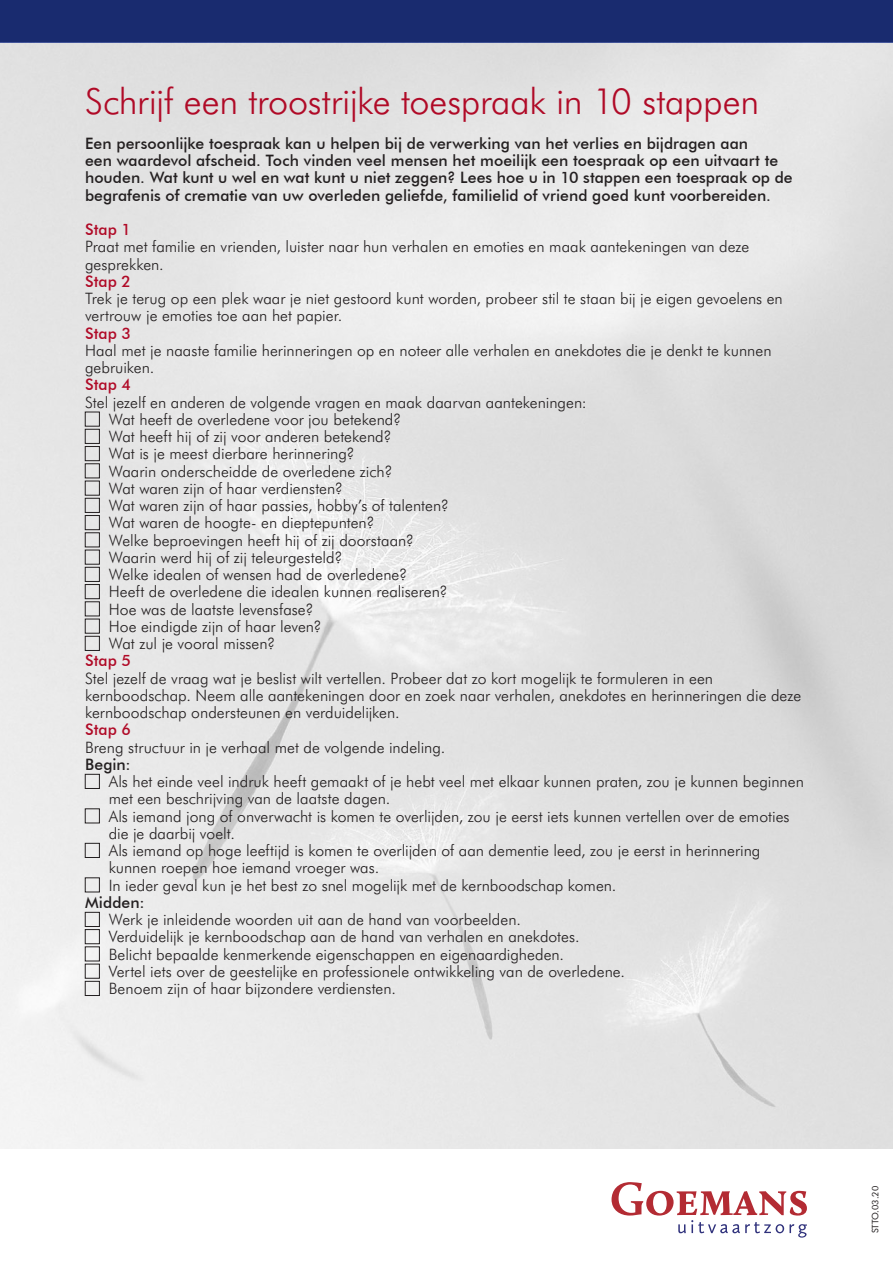
<style>
.page{position:relative;width:893px;height:1263px;background:#fff}
.page>*{position:absolute;margin:0;border:0;box-sizing:border-box;transform-origin:0 0}
.t1{font:300 36px "Futura BT";letter-spacing:-.01em;color:#b00a27}
.t2{font:300 15.75px/17.2px "Futura BT";color:#231f20}
.t3{font:500 15.75px/17.2px "Futura BT";letter-spacing:.005em;color:#231f20}
.t4{font:500 15.75px "Futura BT";color:#b00a27}
.t5{font:9px "Futura BT";color:#231f20}
</style>
<div class="page">
<div style="left:0;top:0;width:893px;height:43px;background:#192b6f"></div>
<img style="left:0;top:43px;width:893px;height:1105px">
<svg style="left:612px;top:1182px;width:195px;height:55px"></svg>
<div style="left:85px;top:412px;width:15px;height:14px;border:1px solid #231f20"></div>
<div style="left:85px;top:429px;width:15px;height:15px;border:1px solid #231f20"></div>
<div style="left:85px;top:446px;width:15px;height:15px;border:1px solid #231f20"></div>
<div style="left:85px;top:464px;width:15px;height:14px;border:1px solid #231f20"></div>
<div style="left:85px;top:481px;width:15px;height:14px;border:1px solid #231f20"></div>
<div style="left:85px;top:498px;width:15px;height:15px;border:1px solid #231f20"></div>
<div style="left:85px;top:515px;width:15px;height:15px;border:1px solid #231f20"></div>
<div style="left:85px;top:533px;width:15px;height:14px;border:1px solid #231f20"></div>
<div style="left:85px;top:550px;width:15px;height:14px;border:1px solid #231f20"></div>
<div style="left:85px;top:567px;width:15px;height:15px;border:1px solid #231f20"></div>
<div style="left:85px;top:584px;width:15px;height:15px;border:1px solid #231f20"></div>
<div style="left:85px;top:602px;width:15px;height:14px;border:1px solid #231f20"></div>
<div style="left:85px;top:619px;width:15px;height:14px;border:1px solid #231f20"></div>
<div style="left:85px;top:636px;width:15px;height:15px;border:1px solid #231f20"></div>
<div style="left:85px;top:774px;width:15px;height:15px;border:1px solid #231f20"></div>
<div style="left:85px;top:809px;width:15px;height:14px;border:1px solid #231f20"></div>
<div style="left:85px;top:843px;width:15px;height:15px;border:1px solid #231f20"></div>
<div style="left:85px;top:878px;width:15px;height:14px;border:1px solid #231f20"></div>
<div style="left:85px;top:912px;width:15px;height:15px;border:1px solid #231f20"></div>
<div style="left:85px;top:929px;width:15px;height:15px;border:1px solid #231f20"></div>
<div style="left:85px;top:947px;width:15px;height:14px;border:1px solid #231f20"></div>
<div style="left:85px;top:964px;width:15px;height:14px;border:1px solid #231f20"></div>
<div style="left:85px;top:981px;width:15px;height:15px;border:1px solid #231f20"></div>
<h1 class="t1" style="left:85px;top:80px;width:676px">Schrijf een troostrijke toespraak in 10 stappen</h1>
<p class="t3" style="left:85px;top:134px;width:709px">Een persoonlijke toespraak kan u helpen bij de verwerking van het verlies en bijdragen aan<br>een waardevol afscheid. Toch vinden veel mensen het moeilijk een toespraak op een uitvaart te houden. Wat kunt u wel en wat kunt u niet zeggen? Lees hoe u in 10 stappen een toespraak op de begrafenis of crematie van uw overleden geliefde, familielid of vriend goed kunt voorbereiden.</p>
<p class="t4" style="left:85px;top:220px;width:48px">Stap 1</p>
<p class="t2" style="left:85px;top:238px;width:666px">Praat met familie en vrienden, luister naar hun verhalen en emoties en maak aantekeningen van deze gesprekken.</p>
<p class="t4" style="left:85px;top:272px;width:48px">Stap 2</p>
<p class="t2" style="left:85px;top:290px;width:699px">Trek je terug op een plek waar je niet gestoord kunt worden, probeer stil te staan bij je eigen gevoelens en vertrouw je emoties toe aan het papier.</p>
<p class="t4" style="left:85px;top:323px;width:48px">Stap 3</p>
<p class="t2" style="left:85px;top:341px;width:688px">Haal met je naaste familie herinneringen op en noteer alle verhalen en anekdotes die je denkt te kunnen gebruiken.</p>
<p class="t4" style="left:85px;top:375px;width:48px">Stap 4</p>
<p class="t2" style="left:109px;top:393px;width:479px;text-indent:-24px">Stel jezelf en anderen de volgende vragen en maak daarvan aantekeningen:<br>Wat heeft de overledene voor jou betekend?<br>Wat heeft hij of zij voor anderen betekend?<br>Wat is je meest dierbare herinnering?<br>Waarin onderscheidde de overledene zich?<br>Wat waren zijn of haar verdiensten?<br>Wat waren zijn of haar passies, hobby’s of talenten?<br>Wat waren de hoogte- en dieptepunten?<br>Welke beproevingen heeft hij of zij doorstaan?<br>Waarin werd hij of zij teleurgesteld?<br>Welke idealen of wensen had de overledene?<br>Heeft de overledene die idealen kunnen realiseren?<br>Hoe was de laatste levensfase?<br>Hoe eindigde zijn of haar leven?<br>Wat zul je vooral missen?</p>
<p class="t4" style="left:85px;top:651px;width:48px">Stap 5</p>
<p class="t2" style="left:85px;top:669px;width:718px">Stel jezelf de vraag wat je beslist wilt vertellen. Probeer dat zo kort mogelijk te formuleren in een kernboodschap. Neem alle aantekeningen door en zoek naar verhalen, anekdotes en herinneringen die deze kernboodschap ondersteunen en verduidelijken.</p>
<p class="t4" style="left:85px;top:720px;width:48px">Stap 6</p>
<p class="t2" style="left:85px;top:738px;width:362px">Breng structuur in je verhaal met de volgende indeling.</p>
<p class="t3" style="left:85px;top:755px;width:47px">Begin:</p>
<p class="t2" style="left:109px;top:773px;width:697px">Als het einde veel indruk heeft gemaakt of je hebt veel met elkaar kunnen praten, zou je kunnen beginnen met een beschrijving van de laatste dagen.<br>Als iemand jong of onverwacht is komen te overlijden, zou je eerst iets kunnen vertellen over de emoties die je daarbij voelt.<br>Als iemand op hoge leeftijd is komen te overlijden of aan dementie leed, zou je eerst in herinnering kunnen roepen hoe iemand vroeger was.<br>In ieder geval kun je het best zo snel mogelijk met de kernboodschap komen.</p>
<p class="t3" style="left:85px;top:893px;width:61px">Midden:</p>
<p class="t2" style="left:109px;top:911px;width:518px">Werk je inleidende woorden uit aan de hand van voorbeelden.<br>Verduidelijk je kernboodschap aan de hand van verhalen en anekdotes.<br>Belicht bepaalde kenmerkende eigenschappen en eigenaardigheden.<br>Vertel iets over de geestelijke en professionele ontwikkeling van de overledene.<br>Benoem zijn of haar bijzondere verdiensten.</p>
<p class="t5" style="left:870px;top:1233px;width:49px;rotate:-90deg">STTO.03.20</p>
</div>
